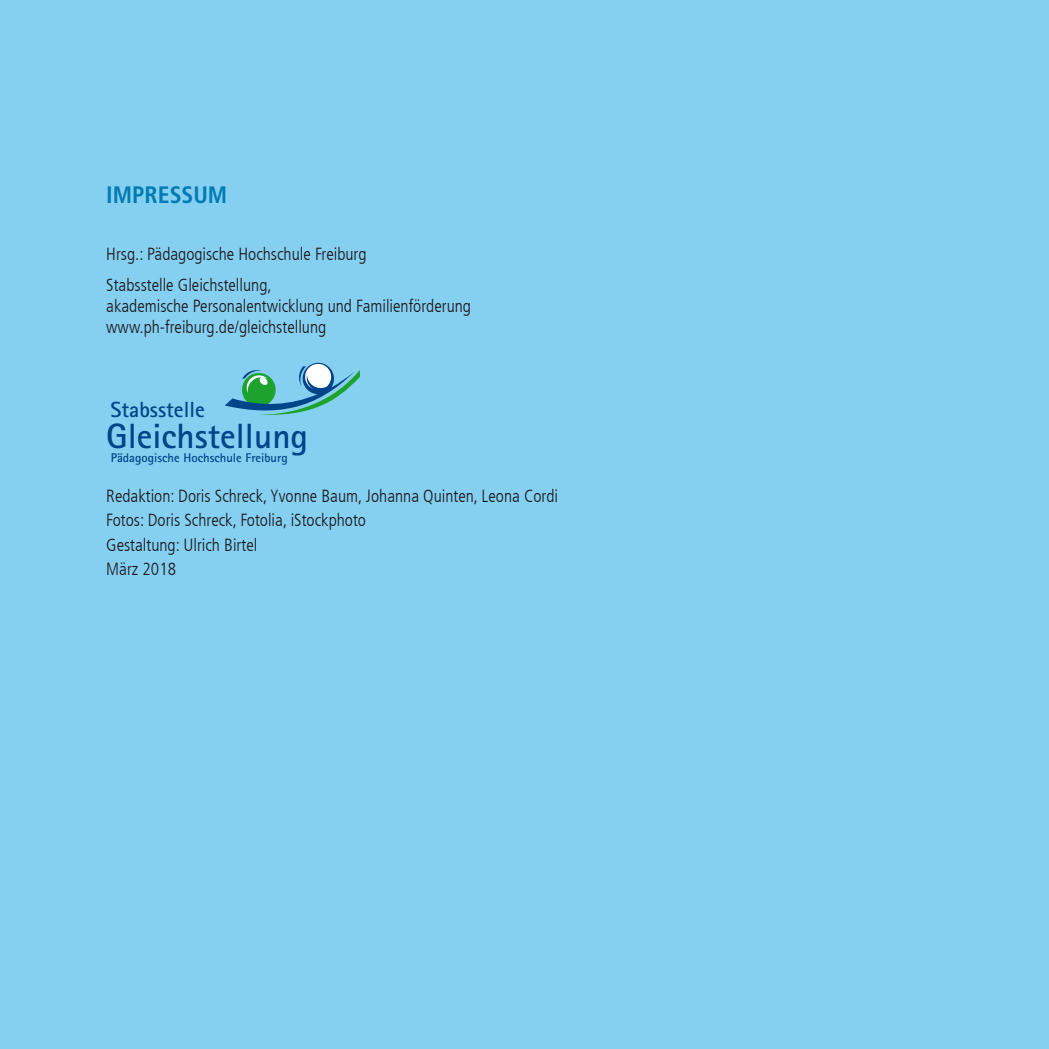
<style>
.page{position:relative;width:1049px;height:1049px;background:#85d0f0}
.page>*{position:absolute;margin:0;border:0;box-sizing:border-box;transform-origin:0 0}
.t1{font:700 35.25px "Rotis Sans Serif";color:#004489}
.t2{font:700 condensed 23.75px "Frutiger LT Com";color:#007bb3}
.t3{font:700 22px "Rotis Sans Serif";color:#004489}
.t4{font:300 condensed 17.5px/24.5px "Frutiger LT Com";color:#1a171c}
.t5{font:700 12.75px "Rotis Sans Serif";color:#004489}
</style>
<div class="page">
<svg style="left:225px;top:363px;width:135px;height:52px"></svg>
<h2 class="t2" style="left:106px;top:181px;width:122px">IMPRESSUM</h2>
<p class="t4" style="left:106px;top:238px;width:262px;line-height:31.5px">Hrsg.: Pädagogische Hochschule Freiburg<br>Stabsstelle Gleichstellung,</p>
<p class="t4" style="left:106px;top:296px;width:366px;line-height:21px">akademische Personalentwicklung und Familienförderung www.ph-freiburg.de/gleichstellung</p>
<p class="t3" style="left:111px;top:395px;width:96px">Stabsstelle</p>
<h1 class="t1" style="left:106px;top:413px;width:203px">Gleichstellung</h1>
<p class="t5" style="left:111px;top:449px;width:178px">Pädagogische Hochschule Freiburg</p>
<p class="t4" style="left:106px;top:483px;width:453px">Redaktion: Doris Schreck, Yvonne Baum, Johanna Quinten, Leona Cordi Fotos: Doris Schreck, Fotolia, iStockphoto<br>Gestaltung: Ulrich Birtel<br>März 2018</p>
</div>
